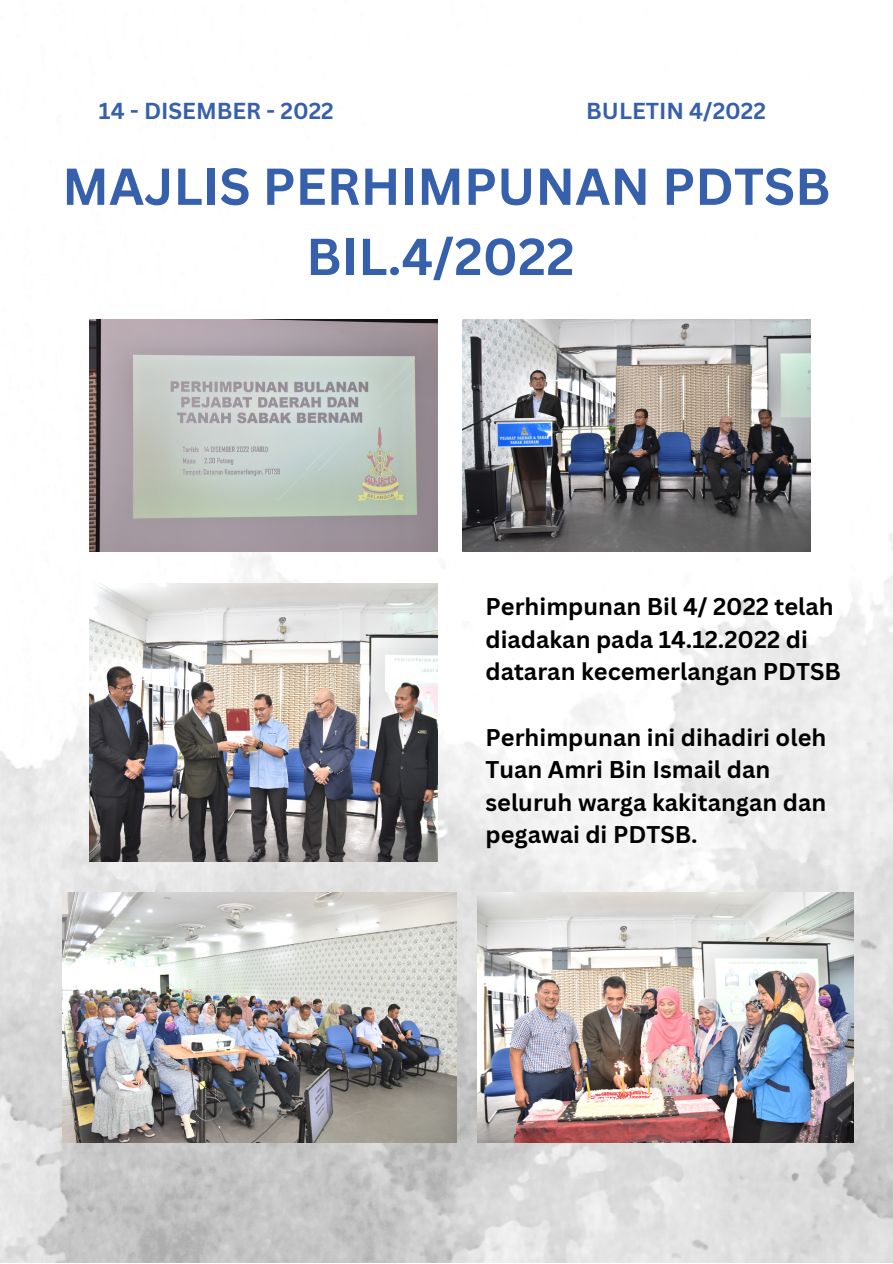
<style>
.page{position:relative;width:893px;height:1264px;background:#fff}
.page>*{position:absolute;margin:0;border:0;box-sizing:border-box;transform-origin:0 0}
.t1{font:700 50.7px/70.2px "Canva Sans";color:#3660ac;text-align:center}
.t2{font:700 23.55px/32.5px "Canva Sans";color:#000}
.t3{font:700 22.5px "Canva Sans";color:#3660ac}
</style>
<div class="page">
<img style="left:0;top:319px;width:892px;height:943px">
<img style="left:63px;top:892px;width:393px;height:250px">
<img style="left:89px;top:583px;width:349px;height:278px">
<img style="left:89px;top:320px;width:349px;height:231px">
<img style="left:462px;top:320px;width:348px;height:231px">
<img style="left:477px;top:892px;width:376px;height:250px">
<p class="t3" style="left:99px;top:95px;width:236px">14 - DISEMBER - 2022</p>
<p class="t3" style="left:586px;top:95px;width:181px">BULETIN 4/2022</p>
<h1 class="t1" style="left:62px;top:150px;width:769px">MAJLIS PERHIMPUNAN PDTSB<br>BIL.4/2022</h1>
<p class="t2" style="left:485px;top:589px;width:357px">Perhimpunan Bil 4/ 2022 telah diadakan pada 14.12.2022 di dataran kecemerlangan PDTSB</p>
<p class="t2" style="left:485px;top:720px;width:342px">Perhimpunan ini dihadiri oleh<br>Tuan Amri Bin Ismail dan seluruh warga kakitangan dan pegawai di PDTSB.</p>
</div>
